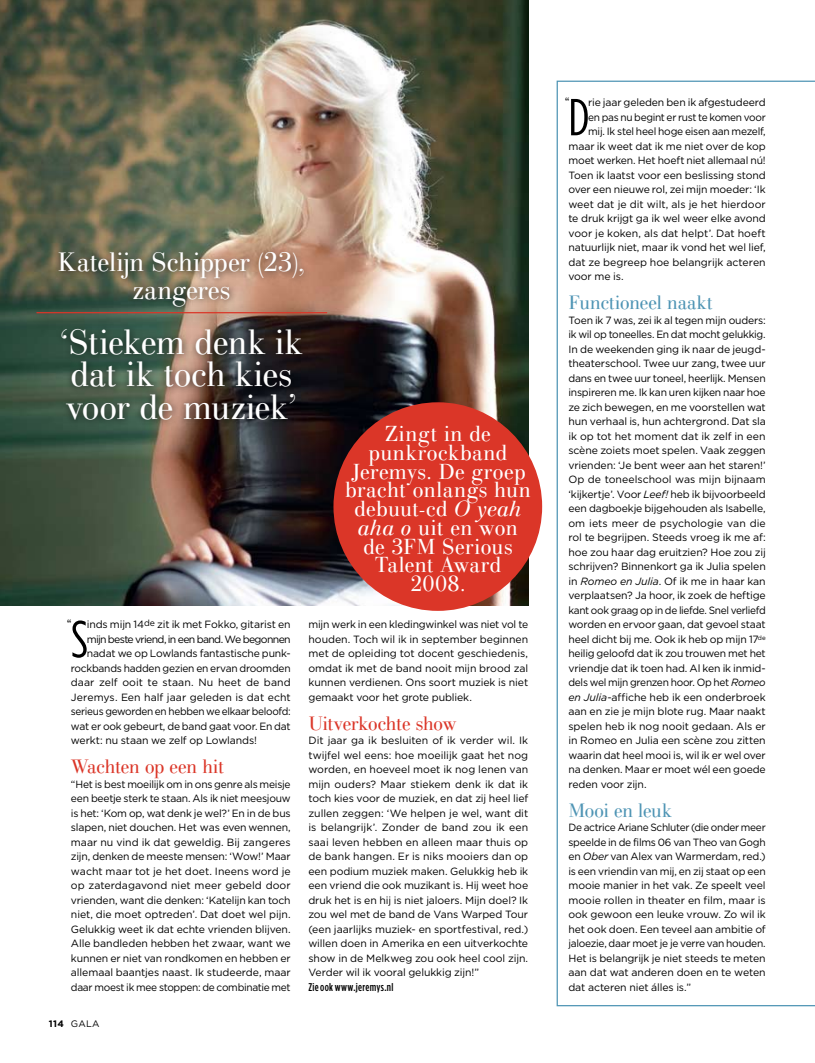
<style>
.page{position:relative;width:815px;height:1063px;background:#fff}
.page>*{position:absolute;margin:0;border:0;box-sizing:border-box;transform-origin:0 0}
.t1{font:51.88px "Gotham Condensed";color:#000}
.t2{font:300 36.25px/32.5px "Linotype Gianotten";letter-spacing:-.045em;color:#fff}
.t3{font:300 27.5px/27.5px "Linotype Gianotten";letter-spacing:-.03em;color:#fff;text-align:center}
.t4{font:300 22.5px/18.8px "Linotype Gianotten";letter-spacing:-.01em;color:#fff;text-align:center}
.t5{font:300 20px "Linotype Gianotten";letter-spacing:-.04em;color:#db3628}
.t6{font:300 20px "Linotype Gianotten";letter-spacing:-.045em;color:#4e94b4}
.t7{font:500 11.25px "Gotham Condensed";letter-spacing:.025em;color:#000}
.t8{font:11.25px "Coranto";color:#000}
.t9{font:10.5px/14.5px "Gotham";letter-spacing:-.015em;color:#000;text-align:justify}
.t10{font:10.5px/14.5px "Gotham";letter-spacing:-.015em;color:#000;text-align:justify;scale:.96 1}
.t11{font:10.5px "Gotham";letter-spacing:.005em;color:#000}
.t12{font:10.5px "Gotham";letter-spacing:-.065em;color:#000}
.t13{font:9.38px "Gotham";color:#000}
.s1{font-style:italic}
.s2{font-weight:700}
</style>
<div class="page">
<svg style="left:556px;top:81px;width:259px;height:925px"></svg>
<img style="left:0;top:0;width:528px;height:606px">
<div style="left:52px;top:246px;width:258px;height:181px;background:#000;opacity:.75"></div>
<div style="left:333px;top:402px;width:209px;height:209px;background:#db3628;border-radius:50%"></div>
<div style="left:28px;top:303px;width:311px;height:25px;background:#000;opacity:.75"></div>
<hr style="left:36px;top:312px;width:291px;height:1px;background:#db3628">
<p class="t3" style="left:57px;top:248px;width:249px">Katelijn Schipper (23), zangeres</p>
<p class="t2" style="left:60px;top:325px;width:245px">‘Stiekem denk ik dat ik toch kies voor de muziek’</p>
<p class="t4" style="left:345px;top:424px;width:188px">Zingt in de punkrockband<br>Jeremys. De groep bracht onlangs hun debuut-cd <span class="s1">O yeah aha o</span> uit en won de 3FM Serious<br>Talent Award<br>2008.</p>
<p class="t1" style="left:71px;top:610px;width:19px">S</p>
<p class="t9" style="left:87px;top:617px;width:205px">inds mijn 14<sup>de</sup> zit ik met Fokko, gitarist en</p>
<p class="t8" style="left:67px;top:618px;width:6px">“</p>
<p class="t12" style="left:87px;top:632px;width:205px">mijn beste vriend, in een band. We begonnen</p>
<p class="t9" style="left:87px;top:646px;width:205px">nadat we op Lowlands fantastische punk-</p>
<p class="t9" style="left:71px;top:661px;width:221px">rockbands hadden gezien en ervan droomden</p>
<p class="t11" style="left:71px;top:676px;width:221px">daar zelf ooit te staan. N u heet de band</p>
<p class="t11" style="left:71px;top:690px;width:221px">-Jeremys. Een half jaar geleden is dat echt</p>
<p class="t10" style="left:71px;top:704px;width:230px">serieus geworden en hebben we elkaar beloofd:</p>
<p class="t9" style="left:71px;top:719px;width:221px">wat er ook gebeurt, de band gaat voor. En dat</p>
<p class="t9" style="left:71px;top:733px;width:188px">werkt: nu staan we zelf op Lowlands!</p>
<p class="t5" style="left:71px;top:754px;width:155px">Wachten op een hit</p>
<p class="t9" style="left:71px;top:777px;width:221px">“Het is best moeilijk om in ons genre als meisje een beetje sterk te staan. Als ik niet meesjouw is het: ‘Kom op, wat denk je wel?’ En in de bus slapen, niet douchen. Het was even wennen, maar nu vind ik dat geweldig. Bij zangeres zijn, denken de meeste mensen: ‘Wow!’ Maar wacht maar tot je het doet. Ineens word je op zaterdagavond niet meer gebeld door vrienden, want die denken: ‘Katelijn kan toch niet, die moet optreden’. Dat doet wel pijn.<br>Gelukkig weet ik dat echte vrienden blijven.<br>Alle bandleden hebben het zwaar, want we kunnen er niet van rondkomen en hebben er allemaal baantjes naast. Ik studeerde, maar daar moest ik mee stoppen: de combinatie met</p>
<p class="t13" style="left:49px;top:1018px;width:52px"><span class="s2">114</span> GALA</p>
<p class="t9" style="left:308px;top:617px;width:221px">mijn werk in een kledingwinkel was niet vol te houden. Toch wil ik in september beginnen met de opleiding tot docent geschiedenis, omdat ik met de band nooit mijn brood zal kunnen verdienen. Ons soort muziek is niet gemaakt voor het grote publiek.</p>
<p class="t5" style="left:308px;top:711px;width:150px">Uitverkochte show</p>
<p class="t9" style="left:308px;top:733px;width:221px">Dit jaar ga ik besluiten of ik verder wil. Ik twijfel wel eens: hoe moeilijk gaat het nog worden, en hoeveel moet ik nog lenen van mijn ouders? Maar stiekem denk ik dat ik toch kies voor de muziek, en dat zij heel lief zullen zeggen: ‘We helpen je wel, want dit is belangrijk’. Zonder de band zou ik een saai leven hebben en alleen maar thuis op de bank hangen. Er is niks mooiers dan op een podium muziek maken. Gelukkig heb ik een vriend die ook muzikant is. Hij weet hoe druk het is en hij is niet jaloers. Mijn doel? Ik zou wel met de band de Vans Warped Tour (een jaarlijks muziek- en sportfestival, red.) willen doen in Amerika en een uitverkochte show in de Melkweg zou ook heel cool zijn.<br>Verder wil ik vooral gelukkig zijn!”</p>
<p class="t7" style="left:308px;top:980px;width:86px">Zie ook www.jeremys.nl</p>
<p class="t8" style="left:565px;top:96px;width:6px">“</p>
<p class="t1" style="left:568px;top:88px;width:23px">D</p>
<p class="t9" style="left:588px;top:95px;width:179px">rie jaar geleden ben ik afgestudeerd</p>
<p class="t10" style="left:588px;top:110px;width:186px">en pas nu begint er rust te komen voor</p>
<p class="t9" style="left:588px;top:124px;width:179px">mij. Ik stel heel hoge eisen aan mezelf,</p>
<p class="t9" style="left:568px;top:139px;width:199px">maar ik weet dat ik me niet over de kop</p>
<p class="t9" style="left:568px;top:153px;width:199px">moet werken. Het hoeft niet allemaal nú!</p>
<p class="t9" style="left:568px;top:168px;width:199px">Toen ik laatst voor een beslissing stond</p>
<p class="t9" style="left:568px;top:182px;width:199px">over een nieuwe rol, zei mijn moeder: ‘Ik</p>
<p class="t9" style="left:568px;top:197px;width:199px">weet dat je dit wilt, als je het hierdoor</p>
<p class="t9" style="left:568px;top:211px;width:199px">te druk krijgt ga ik wel weer elke avond</p>
<p class="t9" style="left:568px;top:226px;width:199px">voor je koken, als dat helpt’. Dat hoeft</p>
<p class="t9" style="left:568px;top:240px;width:199px">natuurlijk niet, maar ik vond het wel lief,</p>
<p class="t9" style="left:568px;top:255px;width:199px">dat ze begreep hoe belangrijk acteren</p>
<p class="t9" style="left:568px;top:269px;width:57px">voor me is.</p>
<p class="t6" style="left:568px;top:290px;width:146px">Functioneel naakt</p>
<p class="t9" style="left:568px;top:313px;width:199px">Toen ik 7 was, zei ik al tegen mijn ouders: ik wil op toneelles. En dat mocht gelukkig.<br>In de weekenden ging ik naar de jeugd&shy;theaterschool. Twee uur zang, twee uur dans en twee uur toneel, heerlijk. Mensen inspireren me. Ik kan uren kijken naar hoe ze zich bewegen, en me voorstellen wat hun verhaal is, hun achtergrond. Dat sla ik op tot het moment dat ik zelf in een scène zoiets moet spelen. Vaak zeggen vrienden: ‘Je bent weer aan het staren!’ Op de toneelschool was mijn bijnaam ‘kijkertje’. Voor <span class="s1">Leef!</span> heb ik bijvoorbeeld een dagboekje bijgehouden als Isabelle, om iets meer de psychologie van die rol te begrijpen. Steeds vroeg ik me af: hoe zou haar dag eruitzien? Hoe zou zij schrijven? Binnenkort ga ik Julia spelen in <span class="s1">Romeo en Julia</span>. Of ik me in haar kan verplaatsen? Ja hoor, ik zoek de heftige kant ook graag op in de liefde. Snel verliefd worden en ervoor gaan, dat gevoel staat heel dicht bij me. Ook ik heb op mijn 17<sup>de </sup>heilig geloofd dat ik zou trouwen met het vriendje dat ik toen had. Al ken ik inmid&shy;dels wel mijn grenzen hoor. Op het <span class="s1">Romeo en Julia</span>-affiche heb ik een onderbroek aan en zie je mijn blote rug. Maar naakt spelen heb ik nog nooit gedaan. Als er in Romeo en Julia een scène zou zitten waarin dat heel mooi is, wil ik er wel over na denken. Maar er moet wél een goede reden voor zijn.</p>
<p class="t6" style="left:568px;top:798px;width:105px">Mooi en leuk</p>
<p class="t10" style="left:568px;top:820px;width:207px">De actrice Ariane Schluter (die onder meer speelde in de films 06 van Theo van Gogh en <span class="s1">Ober</span> van Alex van Warmerdam, red.) is een vriendin van mij, en zij staat op een mooie manier in het vak. Ze speelt veel mooie rollen in theater en film, maar is ook gewoon een leuke vrouw. Zo wil ik het ook doen. Een teveel aan ambitie of jaloezie, daar moet je je verre van houden.<br>Het is belangrijk je niet steeds te meten aan dat wat anderen doen en te weten dat acteren niet álles is.”</p>
</div>
